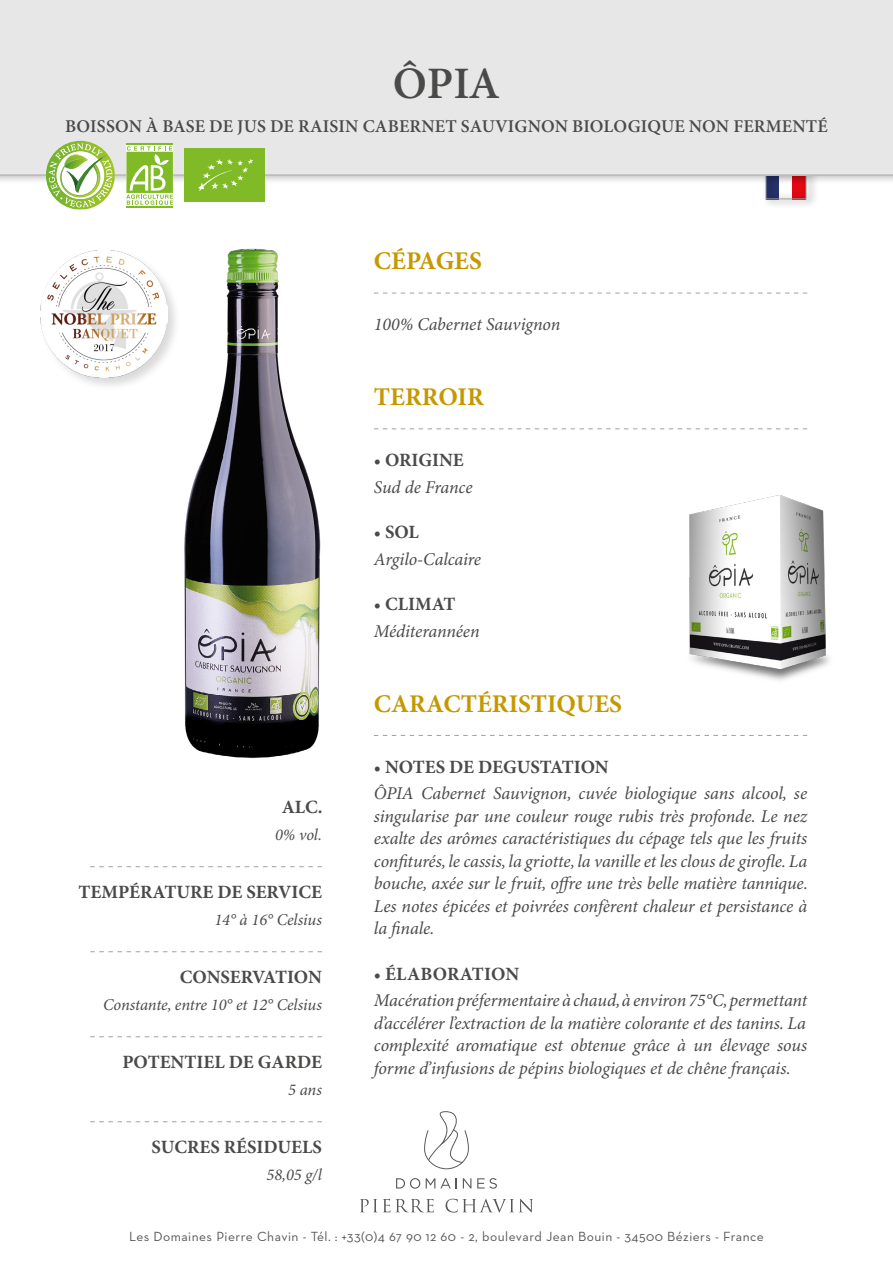
<style>
.page{position:relative;width:893px;height:1263px;background:#fff}
.page>*{position:absolute;margin:0;border:0;box-sizing:border-box;transform-origin:0 0}
.t1{font:600 45px "Minion Pro";color:#4a4a49}
.t2{font:700 25.5px "Minion Pro";color:#c69800}
.t3{font:700 18.75px "Minion Pro";color:#4a4a49}
.t4{font:italic 18px/22.5px "Minion Pro";letter-spacing:-.005em;color:#4a4a49;text-align:justify}
.t5{font:600 18px "Minion Pro";letter-spacing:.01em;color:#4a4a49}
.t6{font:italic 16.5px "Minion Pro";letter-spacing:-.005em;color:#4a4a49}
.t7{font:13.5px "Neutra Text";letter-spacing:.035em;color:#575756}
.s1{font-size:18px}
</style>
<div class="page">
<svg style="left:396px;top:1178px;width:24px;height:11px"></svg>
<svg style="left:426px;top:1178px;width:31px;height:10px"></svg>
<svg style="left:463px;top:1178px;width:8px;height:10px"></svg>
<svg style="left:477px;top:1178px;width:20px;height:11px"></svg>
<svg style="left:360px;top:1199px;width:74px;height:13px"></svg>
<svg style="left:446px;top:1199px;width:87px;height:13px"></svg>
<svg style="left:424px;top:1111px;width:45px;height:58px"></svg>
<div style="left:761px;top:166px;width:58px;height:43px;background:#000;opacity:.25"></div>
<div style="left:766px;top:174px;width:40px;height:25px;border:1px solid #9d9d9c"></div>
<svg style="left:374px;top:293px;width:433px;height:1px"></svg>
<svg style="left:374px;top:428px;width:433px;height:1px"></svg>
<svg style="left:374px;top:735px;width:433px;height:1px"></svg>
<svg style="left:90px;top:866px;width:232px;height:1px"></svg>
<svg style="left:90px;top:951px;width:232px;height:1px"></svg>
<svg style="left:90px;top:1036px;width:232px;height:1px"></svg>
<svg style="left:90px;top:1121px;width:232px;height:1px"></svg>
<div style="left:0;top:0;width:893px;height:185px;background:#000;opacity:.25"></div>
<div style="left:0;top:0;width:893px;height:175px;background:#e7e7e7"></div>
<svg style="left:46px;top:141px;width:69px;height:68px"></svg>
<div style="left:185px;top:148px;width:80px;height:54px;background:#80ba27"></div>
<svg style="left:198px;top:159px;width:55px;height:32px"></svg>
<hr style="left:126px;top:143px;width:47px;height:2px;background:#80ba27">
<hr style="left:126px;top:206px;width:47px;height:1px;background:#80ba27">
<svg style="left:126px;top:145px;width:47px;height:60px"></svg>
<img style="left:184px;top:248px;width:137px;height:510px">
<div style="left:39px;top:249px;width:142px;height:142px;background:#000;opacity:.15"></div>
<img style="left:41px;top:251px;width:127px;height:127px">
<img style="left:689px;top:495px;width:141px;height:186px">
<h1 class="t1" style="left:393px;top:56px;width:109px">ÔPIA</h1>
<p class="t5" style="left:65px;top:115px;width:764px">BOISSON À BASE DE JUS DE RAISIN CABERNET SAUVIGNON BIOLOGIQUE NON FERMENTÉ</p>
<h2 class="t2" style="left:374px;top:246px;width:110px">CÉPAGES</h2>
<p class="t4" style="left:374px;top:314px;width:188px">100% Cabernet Sauvignon</p>
<h2 class="t2" style="left:374px;top:382px;width:112px">TERROIR</h2>
<p class="t3" style="left:374px;top:449px;width:91px"><span class="s1">•</span> ORIGINE</p>
<p class="t4" style="left:374px;top:476px;width:100px">Sud de France</p>
<p class="t3" style="left:374px;top:521px;width:46px"><span class="s1">•</span> SOL</p>
<p class="t4" style="left:374px;top:548px;width:109px">Argilo-Calcaire</p>
<p class="t3" style="left:374px;top:593px;width:83px"><span class="s1">•</span> CLIMAT</p>
<p class="t4" style="left:374px;top:620px;width:107px">Méditerannéen</p>
<p class="t3" style="left:282px;top:796px;width:43px">ALC.</p>
<p class="t6" style="left:275px;top:825px;width:48px">0% vol.</p>
<p class="t3" style="left:79px;top:881px;width:245px">TEMPÉRATURE DE SERVICE</p>
<p class="t6" style="left:214px;top:910px;width:109px">14° à 16° Celsius</p>
<p class="t3" style="left:180px;top:966px;width:144px">CONSERVATION</p>
<p class="t6" style="left:103px;top:995px;width:220px">Constante, entre 10° et 12° Celsius</p>
<p class="t3" style="left:122px;top:1051px;width:201px">POTENTIEL DE GARDE</p>
<p class="t6" style="left:288px;top:1080px;width:35px">5 ans</p>
<p class="t3" style="left:152px;top:1136px;width:172px">SUCRES RÉSIDUELS</p>
<p class="t6" style="left:266px;top:1165px;width:57px">58,05 g/l</p>
<h2 class="t2" style="left:374px;top:688px;width:250px">CARACTÉRISTIQUES</h2>
<p class="t3" style="left:374px;top:755px;width:236px"><span class="s1">•</span> NOTES DE DEGUSTATION</p>
<p class="t4" style="left:374px;top:783px;width:436px">ÔPIA Cabernet Sauvignon, cuvée biologique sans alcool, se singularise par une couleur rouge rubis très profonde. Le nez exalte des arômes caractéristiques du cépage tels que les fruits confiturés, le cassis, la griotte, la vanille et les clous de girofle. La bouche, axée sur le fruit, offre une très belle matière tannique.<br>Les notes épicées et poivrées confèrent chaleur et persistance à la finale.</p>
<p class="t3" style="left:374px;top:962px;width:147px"><span class="s1">•</span> ÉLABORATION</p>
<p class="t4" style="left:374px;top:990px;width:435px">Macération préfermentaire à chaud, à environ 75°C, permettant d’accélérer l’extraction de la matière colorante et des tanins. La complexité aromatique est obtenue grâce à un élevage sous forme d’infusions de pépins biologiques et de chêne français.</p>
<p class="t7" style="left:129px;top:1228px;width:636px">Les Domaines Pierre Chavin - Tél. : +33(0)4 67 90 12 60 - 2, boulevard Jean Bouin - 34500 Béziers - France</p>
</div>
